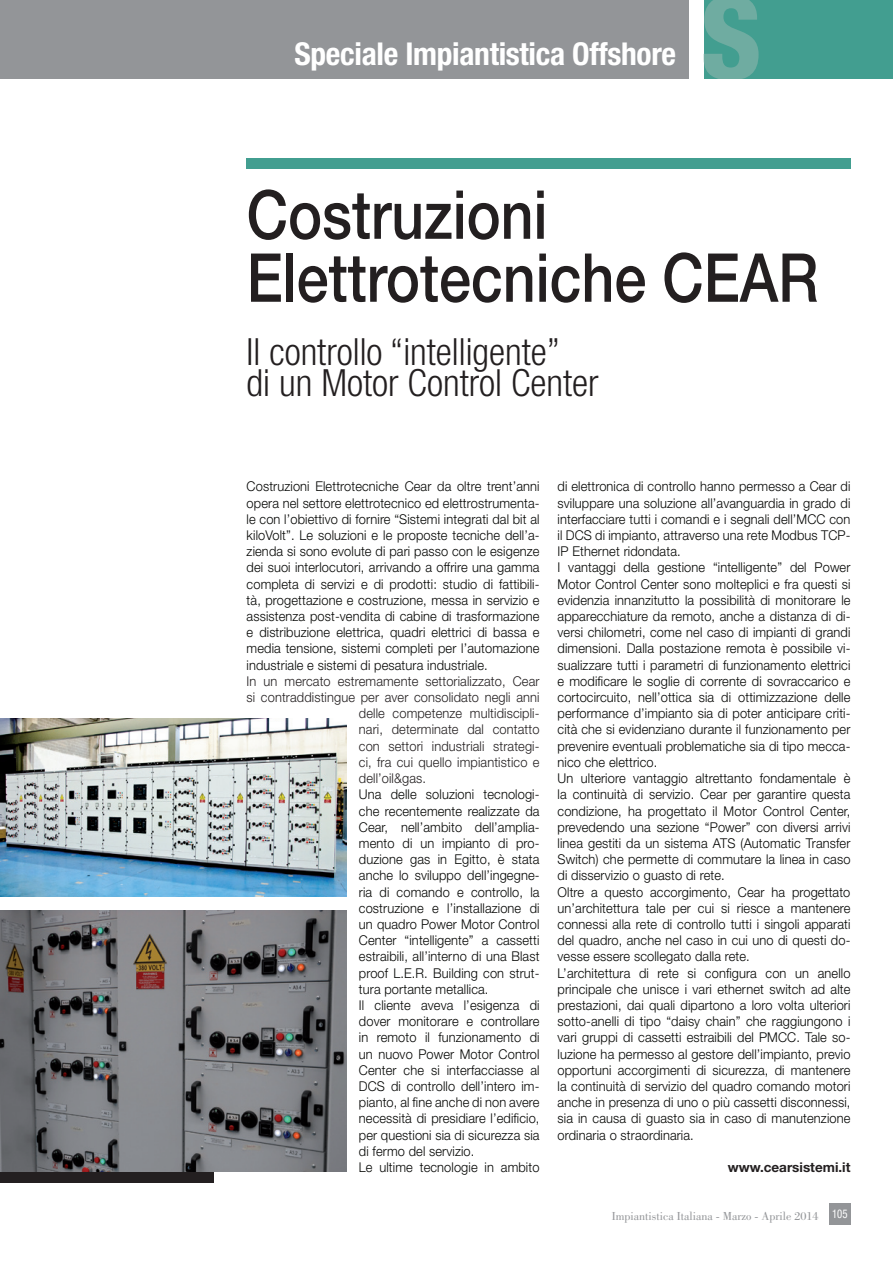
<style>
.page{position:relative;width:893px;height:1263px;background:#fff}
.page>*{position:absolute;margin:0;border:0;box-sizing:border-box;transform-origin:0 0}
.t1{font:500 67.5px/63px "Helvetica Neue LT Std";color:#231f20;scale:.85 1}
.t2{font:300 condensed 37.5px/31.5px "Helvetica Neue LT Std";color:#231f20}
.t3{font:700 condensed 31.5px "Helvetica Neue LT Std";letter-spacing:-.01em;color:#fff}
.t4{font:300 13.5px/16.2px "Helvetica Neue LT Std";letter-spacing:.01em;color:#040503;scale:.95 1}
.t5{font:300 13.5px "Helvetica Neue LT Std";letter-spacing:.01em;color:#231f20;scale:.95 1}
.t6{font:700 13.5px "Helvetica Neue LT Std";color:#231f20}
.t7{font:12px "Bodoni Std";color:#939598}
.s1{font-family:"Helvetica Neue LT Std";font-stretch:condensed;color:#fff}
</style>
<div class="page">
<div style="left:829px;top:1203px;width:21px;height:22px;background:#939598"></div>
<div style="left:704px;top:0;width:189px;height:79px;background:#429e90"></div>
<svg style="left:704px;top:0;width:55px;height:79px"></svg>
<div style="left:0;top:0;width:689px;height:79px;background:#939598"></div>
<div style="left:246px;top:158px;width:604px;height:11px;background:#429e90"></div>
<div style="left:0;top:1172px;width:213px;height:10px;background:#231f20"></div>
<img style="left:0;top:718px;width:346px;height:178px">
<img style="left:0;top:910px;width:346px;height:262px">
<h3 class="t3" style="left:294px;top:35px;width:383px">Speciale Impiantistica Offshore</h3>
<h1 class="t1" style="left:247px;top:183px;width:674px">Costruzioni<br>Elettrotecniche cear</h1>
<h2 class="t2" style="left:247px;top:335px;width:353px">Il controllo “intelligente”<br>di un Motor Control Center</h2>
<p class="t4" style="left:247px;top:478px;width:310px;text-align:justify">Costruzioni Elettrotecniche Cear da oltre trent’anni opera nel settore elettrotecnico ed elettrostrumenta&shy;le con l’obiettivo di fornire “Sistemi integrati dal bit al kiloVolt”. Le soluzioni e le proposte tecniche dell’a&shy;zienda si sono evolute di pari passo con le esigenze dei suoi interlocutori, arrivando a offrire una gamma completa di servizi e di prodotti: studio di fattibili&shy;tà, progettazione e costruzione, messa in servizio e assistenza post-vendita di cabine di trasformazione e distribuzione elettrica, quadri elettrici di bassa e media tensione, sistemi completi per l’automazione industriale e sistemi di pesatura industriale.</p>
<p class="t5" style="left:247px;top:673px;width:310px">In un mercato estremamente settorializzato, Cear</p>
<p class="t5" style="left:247px;top:689px;width:310px">si contraddistingue per aver consolidato negli anni</p>
<p class="t5" style="left:359px;top:705px;width:192px">delle competenze multidiscipli-</p>
<p class="t5" style="left:359px;top:721px;width:192px">nari, determinate dal contatto</p>
<p class="t5" style="left:359px;top:738px;width:192px">con settori industriali strategi-</p>
<p class="t5" style="left:359px;top:754px;width:192px">ci, fra cui quello impiantistico e</p>
<p class="t5" style="left:359px;top:770px;width:72px">dell’oil&amp;gas.</p>
<p class="t4" style="left:359px;top:786px;width:192px">Una delle soluzioni tecnologi&shy;che recentemente realizzate da<br>Cear, nell’ambito dell’amplia&shy;mento di un impianto di pro&shy;duzione gas in Egitto, è stata anche lo sviluppo dell’ingegne&shy;ria di comando e controllo, la costruzione e l’installazione di un quadro Power Motor Control<br>Center “intelligente” a cassetti estraibili, all’interno di una Blast proof L.E.R. Building con strut&shy;tura portante metallica.<br>Il cliente aveva l’esigenza di dover monitorare e controllare in remoto il funzionamento di un nuovo Power Motor Control<br>Center che si interfacciasse al<br>DCS di controllo dell’intero im&shy;pianto, al fine anche di non avere necessità di presidiare l’edificio, per questioni sia di sicurezza sia di fermo del servizio.<br>Le ultime tecnologie in ambito</p>
<p class="t4" style="left:558px;top:478px;width:310px">di elettronica di controllo hanno permesso a Cear di sviluppare una soluzione all’avanguardia in grado di interfacciare tutti i comandi e i segnali dell’MCC con il DCS di impianto, attraverso una rete Modbus TCP-IP Ethernet ridondata.<br>I vantaggi della gestione “intelligente” del Power Motor Control Center sono molteplici e fra questi si evidenzia innanzitutto la possibilità di monitorare le apparecchiature da remoto, anche a distanza di di&shy;versi chilometri, come nel caso di impianti di grandi dimensioni. Dalla postazione remota è possibile vi&shy;sualizzare tutti i parametri di funzionamento elettrici e modificare le soglie di corrente di sovraccarico e cortocircuito, nell’ottica sia di ottimizzazione delle performance d’impianto sia di poter anticipare criti&shy;cità che si evidenziano durante il funzionamento per prevenire eventuali problematiche sia di tipo mecca&shy;nico che elettrico.<br>Un ulteriore vantaggio altrettanto fondamentale è la continuità di servizio. Cear per garantire questa condizione, ha progettato il Motor Control Center, prevedendo una sezione “Power” con diversi arrivi linea gestiti da un sistema ATS (Automatic Transfer Switch) che permette di commutare la linea in caso di disservizio o guasto di rete.<br>Oltre a questo accorgimento, Cear ha progettato un’architettura tale per cui si riesce a mantenere connessi alla rete di controllo tutti i singoli apparati del quadro, anche nel caso in cui uno di questi do&shy;vesse essere scollegato dalla rete.<br>L’architettura di rete si configura con un anello principale che unisce i vari ethernet switch ad alte prestazioni, dai quali dipartono a loro volta ulteriori sotto-anelli di tipo “daisy chain” che raggiungono i vari gruppi di cassetti estraibili del PMCC. Tale so&shy;luzione ha permesso al gestore dell’impianto, previo opportuni accorgimenti di sicurezza, di mantenere la continuità di servizio del quadro comando motori anche in presenza di uno o più cassetti disconnessi, sia in causa di guasto sia in caso di manutenzione ordinaria o straordinaria.</p>
<p class="t6" style="left:728px;top:1159px;width:124px">www.cearsistemi.it</p>
<p class="t7" style="left:612px;top:1209px;width:237px">Impiantistica Italiana - Marzo - Aprile 2014 <span class="s1">105</span></p>
</div>
